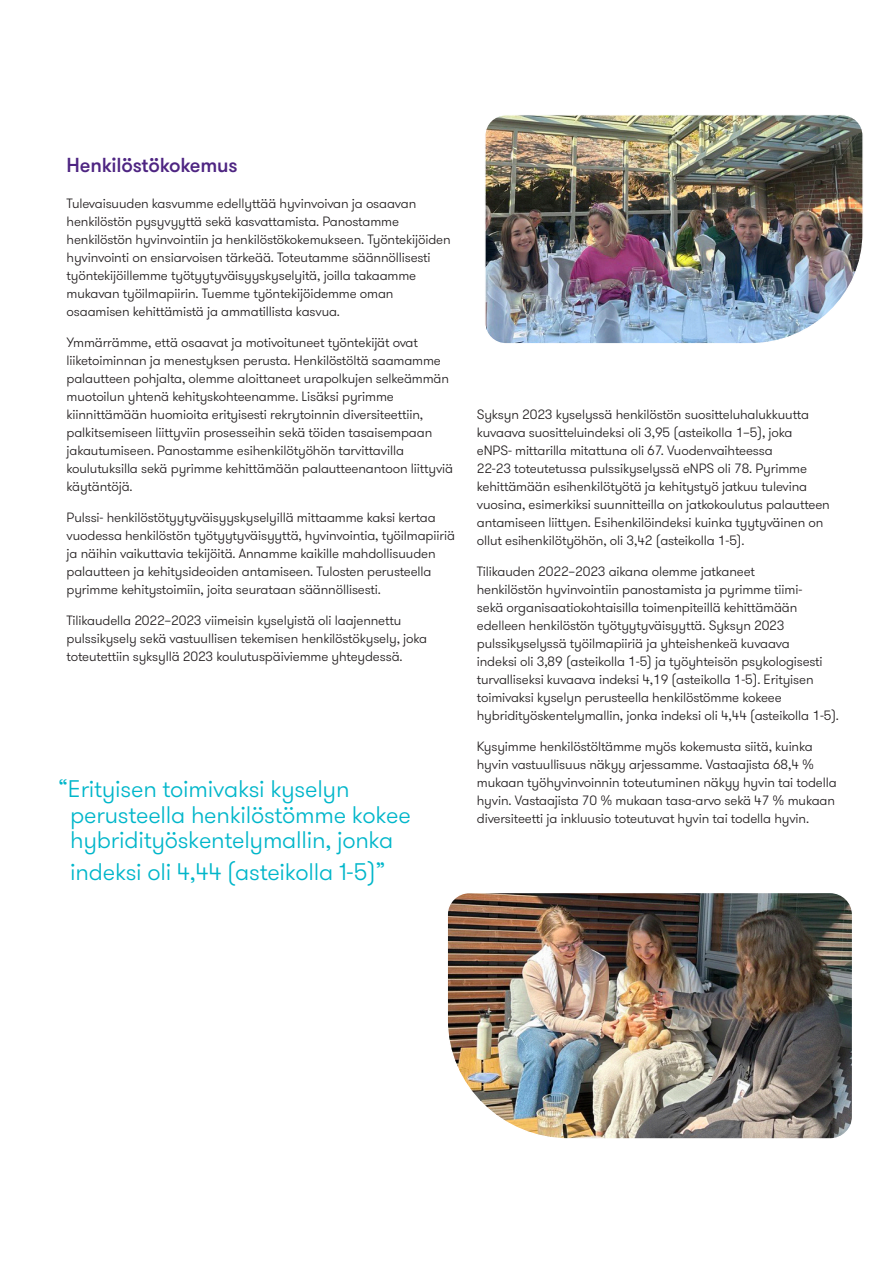
<style>
.page{position:relative;width:893px;height:1263px;background:#fff}
.page>*{position:absolute;margin:0;border:0;box-sizing:border-box;transform-origin:0 0}
._21_Pull_quote{font:300 24px/25.5px "GT Walsheim Pro";letter-spacing:-.01em;color:#00b6ca}
._05_Subheading_one_Bold_9pt{font:500 20.25px "GT Walsheim Pro";letter-spacing:-.01em;color:#4e2582}
._11_Body_text{font:300 13.5px/18px "GT Walsheim Pro";letter-spacing:-.01em;color:#231f20}
</style>
<div class="page">
<img style="left:485px;top:115px;width:378px;height:229px">
<img style="left:448px;top:893px;width:404px;height:246px">
<p class="_05_Subheading_one_Bold_9pt" style="left:67px;top:152px;width:173px">Henkilöstökokemus</p>
<p class="_11_Body_text" style="left:67px;top:195px;width:386px">Tulevaisuuden kasvumme edellyttää hyvinvoivan ja osaavan henkilöstön pysyvyyttä sekä kasvattamista. Panostamme henkilöstön hyvinvointiin ja henkilöstökokemukseen. Työntekijöiden hyvinvointi on ensiarvoisen tärkeää. Toteutamme säännöllisesti työntekijöillemme työtyytyväisyyskyselyitä, joilla takaamme mukavan työilmapiirin. Tuemme työntekijöidemme oman osaamisen kehittämistä ja ammatillista kasvua.</p>
<p class="_11_Body_text" style="left:67px;top:334px;width:388px">Ymmärrämme, että osaavat ja motivoituneet työntekijät ovat liiketoiminnan ja menestyksen perusta. Henkilöstöltä saamamme palautteen pohjalta, olemme aloittaneet urapolkujen selkeämmän muotoilun yhtenä kehityskohteenamme. Lisäksi pyrimme kiinnittämään huomioita erityisesti rekrytoinnin diversiteettiin, palkitsemiseen liittyviin prosesseihin sekä töiden tasaisempaan jakautumiseen. Panostamme esihenkilötyöhön tarvittavilla koulutuksilla sekä pyrimme kehittämään palautteenantoon liittyviä käytäntöjä.</p>
<p class="_11_Body_text" style="left:67px;top:508px;width:390px">Pulssi- henkilöstötyytyväisyyskyselyillä mittaamme kaksi kertaa vuodessa henkilöstön työtyytyväisyyttä, hyvinvointia, työilmapiiriä ja näihin vaikuttavia tekijöitä. Annamme kaikille mahdollisuuden palautteen ja kehitysideoiden antamiseen. Tulosten perusteella pyrimme kehitystoimiin, joita seurataan säännöllisesti.</p>
<p class="_11_Body_text" style="left:67px;top:611px;width:362px">Tilikaudella 2022–2023 viimeisin kyselyistä oli laajennettu pulssikysely sekä vastuullisen tekemisen henkilöstökysely, joka toteutettiin syksyllä 2023 koulutuspäiviemme yhteydessä.</p>
<p class="_21_Pull_quote" style="left:70px;top:776px;width:342px;text-indent:-12px">“Erityisen toimivaksi kyselyn perusteella henkilöstömme kokee hybridityöskentelymallin, jonka</p>
<p class="_21_Pull_quote" style="left:70px;top:860px;width:317px">indeksi oli 4,44 (asteikolla 1-5)”</p>
<p class="_11_Body_text" style="left:477px;top:406px;width:354px">Syksyn 2023 kyselyssä henkilöstön suositteluhalukkuutta kuvaava suositteluindeksi oli 3,95 (asteikolla 1–5), joka eNPS- mittarilla mitattuna oli 67. Vuodenvaihteessa<br>22-23 toteutetussa pulssikyselyssä eNPS oli 78. Pyrimme kehittämään esihenkilötyötä ja kehitystyö jatkuu tulevina vuosina, esimerkiksi suunnitteilla on jatkokoulutus palautteen antamiseen liittyen. Esihenkilöindeksi kuinka tyytyväinen on ollut esihenkilötyöhön, oli 3,42 (asteikolla 1-5).</p>
<p class="_11_Body_text" style="left:477px;top:563px;width:364px">Tilikauden 2022–2023 aikana olemme jatkaneet<br>henkilöstön hyvinvointiin panostamista ja pyrimme tiimi-<br>sekä organisaatiokohtaisilla toimenpiteillä kehittämään edelleen henkilöstön työtyytyväisyyttä. Syksyn 2023 pulssikyselyssä työilmapiiriä ja yhteishenkeä kuvaava<br>indeksi oli 3,89 (asteikolla 1-5) ja työyhteisön psykologisesti turvalliseksi kuvaava indeksi 4,19 (asteikolla 1-5). Erityisen toimivaksi kyselyn perusteella henkilöstömme kokeee hybridityöskentelymallin, jonka indeksi oli 4,44 (asteikolla 1-5).</p>
<p class="_11_Body_text" style="left:477px;top:738px;width:361px">Kysyimme henkilöstöltämme myös kokemusta siitä, kuinka hyvin vastuullisuus näkyy arjessamme. Vastaajista 68,4 % mukaan työhyvinvoinnin toteutuminen näkyy hyvin tai todella hyvin. Vastaajista 70 % mukaan tasa-arvo sekä 47 % mukaan diversiteetti ja inkluusio toteutuvat hyvin tai todella hyvin.</p>
</div>
